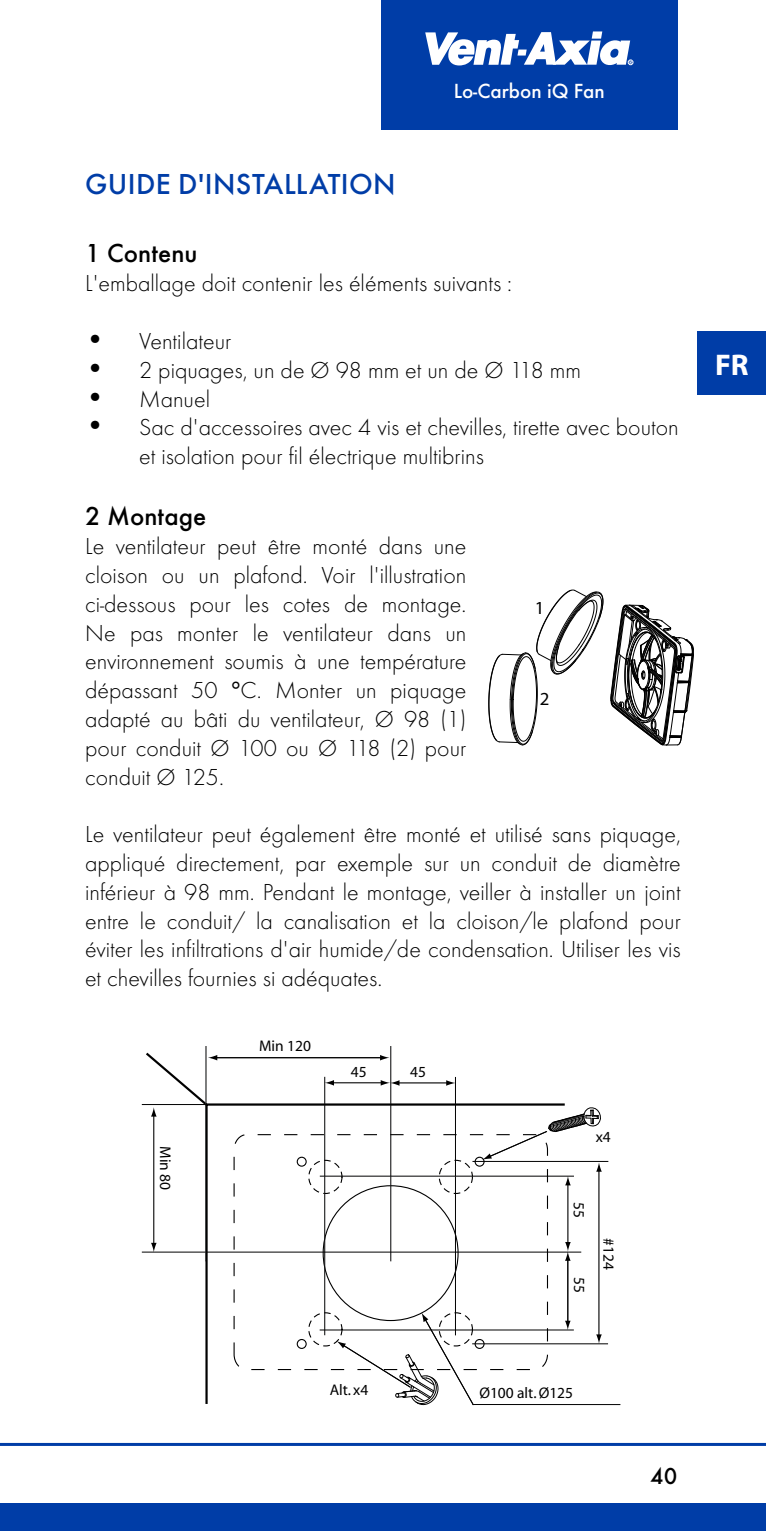
<style>
.page{position:relative;width:766px;height:1531px;background:#fff}
.page>*{position:absolute;margin:0;border:0;box-sizing:border-box;transform-origin:0 0}
.t1{font:500 30px "Futura T";letter-spacing:.01em;color:#003da7}
.t2{font:700 30px "Myriad Pro";color:#fff}
.t3{font:500 27px "Futura T";color:#000}
.t4{font:300 24px/28.8px "Futura T";color:#000;text-align:justify}
.t5{font:500 24px "Futura T";color:#000}
.t6{font:500 21.3px "Futura T";color:#fff}
.t7{font:18.3px "Myriad Pro";color:#000}
.t8{font:15.6px "Myriad";color:#000}
.s1{font-size:30px}
</style>
<div class="page">
<div style="left:0;top:1503px;width:765px;height:28px;background:#003da7"></div>
<hr style="left:0;top:1443px;width:765px;height:3px;background:#003da7">
<div style="left:381px;top:0;width:296px;height:130px;background:#003da7"></div>
<svg style="left:425px;top:31px;width:208px;height:35px"></svg>
<div style="left:697px;top:331px;width:68px;height:64px;background:#003da7"></div>
<svg style="left:488px;top:590px;width:115px;height:155px"></svg>
<svg style="left:610px;top:605px;width:83px;height:140px"></svg>
<svg style="left:204px;top:1102px;width:361px;height:302px"></svg>
<hr style="left:473px;top:1404px;width:146px;height:1px;background:#000">
<hr style="left:455px;top:1077px;width:1px;height:258px;background:#000">
<hr style="left:390px;top:1046px;width:1px;height:215px;background:#000">
<hr style="left:397px;top:1082px;width:51px;height:1px;background:#000">
<svg style="left:446px;top:1080px;width:9px;height:6px"></svg>
<hr style="left:324px;top:1077px;width:1px;height:257px;background:#000">
<hr style="left:332px;top:1082px;width:50px;height:1px;background:#000">
<svg style="left:380px;top:1080px;width:19px;height:6px"></svg>
<svg style="left:324px;top:1080px;width:10px;height:5px"></svg>
<hr style="left:320px;top:1329px;width:253px;height:1px;background:#000">
<hr style="left:142px;top:1251px;width:438px;height:1px;background:#000">
<hr style="left:567px;top:1259px;width:1px;height:63px;background:#000">
<svg style="left:565px;top:1320px;width:5px;height:10px"></svg>
<hr style="left:567px;top:1183px;width:1px;height:61px;background:#000">
<svg style="left:565px;top:1242px;width:5px;height:19px"></svg>
<hr style="left:215px;top:1057px;width:167px;height:1px;background:#000">
<svg style="left:380px;top:1055px;width:9px;height:5px"></svg>
<hr style="left:153px;top:1115px;width:1px;height:129px;background:#000">
<svg style="left:151px;top:1243px;width:5px;height:9px"></svg>
<hr style="left:598px;top:1170px;width:1px;height:166px;background:#000">
<svg style="left:596px;top:1334px;width:5px;height:9px"></svg>
<hr style="left:473px;top:1161px;width:134px;height:1px;background:#000">
<hr style="left:472px;top:1343px;width:135px;height:1px;background:#000">
<svg style="left:233px;top:1133px;width:315px;height:237px"></svg>
<svg style="left:144px;top:1051px;width:73px;height:65px"></svg>
<hr style="left:205px;top:1046px;width:1px;height:215px;background:#000">
<hr style="left:142px;top:1104px;width:253px;height:1px;background:#000">
<svg style="left:336px;top:1312px;width:138px;height:93px"></svg>
<svg style="left:482px;top:1107px;width:119px;height:78px"></svg>
<p class="t1" style="left:85px;top:167px;width:312px">GUIDE D'INSTALLATION</p>
<p class="t6" style="left:453px;top:79px;width:153px">Lo-Carbon iQ Fan</p>
<p class="t3" style="left:85px;top:238px;width:114px">1 Contenu</p>
<p class="t4" style="left:85px;top:269px;width:428px">L'emballage doit contenir les éléments suivants :</p>
<p class="t4" style="left:85px;top:326px;width:148px"><span class="s1">•</span> Ventilateur</p>
<p class="t4" style="left:85px;top:355px;width:497px"><span class="s1">•</span> 2 piquages, un de Ø 98 mm et un de Ø 118 mm</p>
<p class="t4" style="left:85px;top:384px;width:126px"><span class="s1">•</span> Manuel</p>
<p class="t4" style="left:139px;top:413px;width:541px;text-indent:-54px"><span class="s1">•</span> Sac d'accessoires avec 4 vis et chevilles, tirette avec bouton et isolation pour fil électrique multibrins</p>
<p class="t3" style="left:85px;top:500px;width:123px">2 Montage</p>
<p class="t4" style="left:85px;top:532px;width:383px">Le ventilateur peut être monté dans une cloison ou un plafond. Voir l'illustration ci-dessous pour les cotes de montage.<br>Ne pas monter le ventilateur dans un environnement soumis à une température dépassant 50 °C. Monter un piquage adapté au bâti du ventilateur, Ø 98 (1) pour conduit Ø 100 ou Ø 118 (2) pour conduit Ø 125.</p>
<p class="t4" style="left:85px;top:820px;width:597px">Le ventilateur peut également être monté et utilisé sans piquage, appliqué directement, par exemple sur un conduit de diamètre inférieur à 98 mm. Pendant le montage, veiller à installer un joint entre le conduit/ la canalisation et la cloison/le plafond pour éviter les infiltrations d'air humide/de condensation. Utiliser les vis et chevilles fournies si adéquates.</p>
<p class="t7" style="left:534px;top:596px;width:11px">1</p>
<p class="t7" style="left:539px;top:687px;width:11px">2</p>
<p class="t8" style="left:173px;top:1146px;width:45px;rotate:90deg">Min 80</p>
<p class="t8" style="left:259px;top:1038px;width:53px">Min 120</p>
<p class="t8" style="left:350px;top:1063px;width:17px">45</p>
<p class="t8" style="left:410px;top:1063px;width:17px">45</p>
<p class="t8" style="left:595px;top:1129px;width:17px">x4</p>
<p class="t8" style="left:586px;top:1202px;width:17px;rotate:90deg">55</p>
<p class="t8" style="left:587px;top:1277px;width:17px;rotate:90deg">55</p>
<p class="t8" style="left:616px;top:1238px;width:33px;rotate:90deg">#124</p>
<p class="t2" style="left:715px;top:345px;width:35px">FR</p>
<p class="t8" style="left:329px;top:1382px;width:40px">Alt. x4</p>
<p class="t8" style="left:479px;top:1385px;width:95px">Ø100 alt. Ø125</p>
<p class="t5" style="left:650px;top:1462px;width:29px">40</p>
</div>
